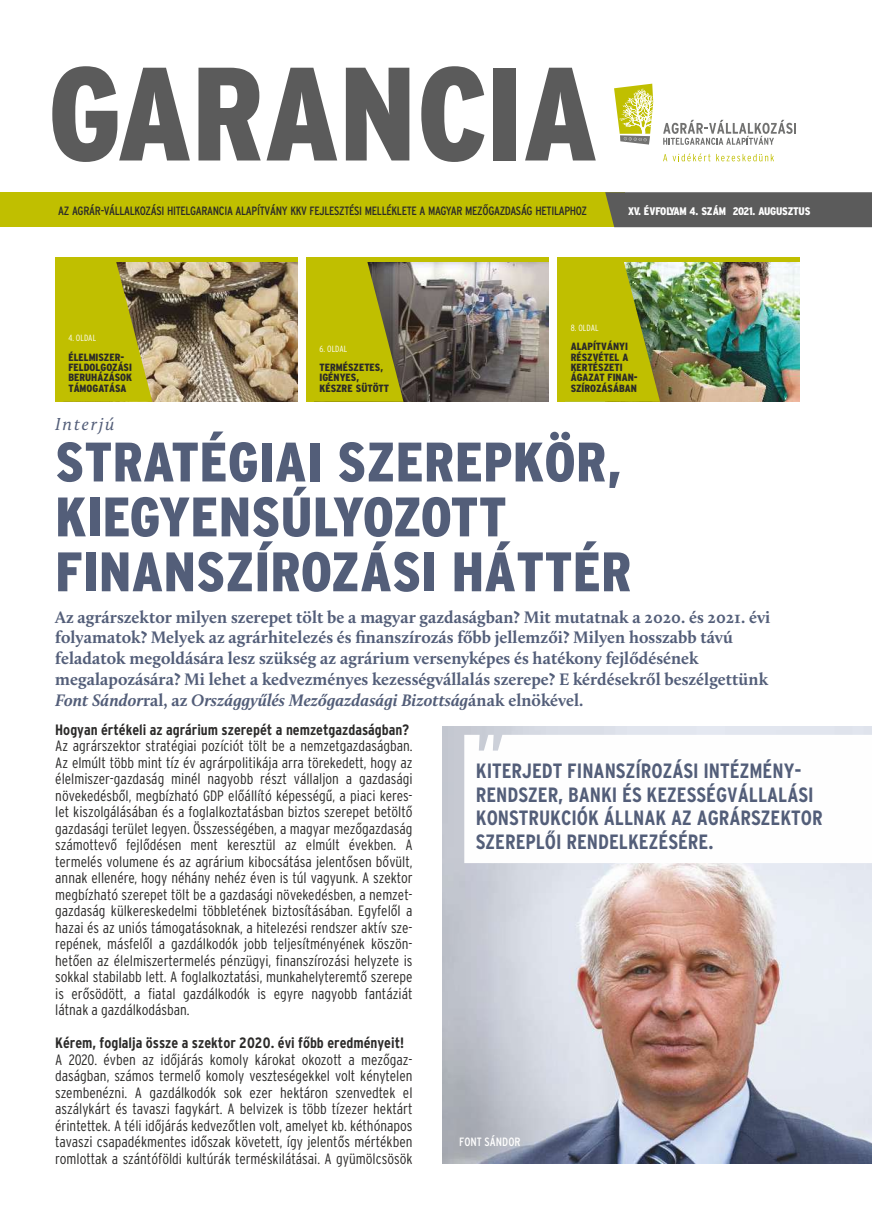
<style>
.page{position:relative;width:872px;height:1212px;background:#fff}
.page>*{position:absolute;margin:0;border:0;box-sizing:border-box;transform-origin:0 0}
.t1{font:132.6px "Interstate Black Condensed HU";letter-spacing:-.005em;color:#5b5b5b}
.t2{font:55.5px/54.9px "Interstate Black Condensed HU";letter-spacing:.005em;color:#535e79}
.t3{font:20.7px/23.4px "Interstate Bold Condensed HU";color:#535e79}
.t4{font:italic 18px "Calluna";letter-spacing:.105em;color:#535e79}
.t5{font:700 17.25px/20.7px "Calluna";color:#535e79}
.t6{font:15px/16.5px "Interstate Light Condensed HU";color:#2b2a29;text-align:justify}
.t7{font:15px "Interstate Bold Condensed HU";color:#2b2a29}
.t8{font:12px "Interstate Regular Condensed HU";letter-spacing:-.025em;color:#2b2a29}
.t9{font:12px "Interstate Regular Condensed HU";color:#fefefe}
.t10{font:10.95px "Interstate Black Condensed HU";letter-spacing:-.02em;color:#fefefe}
.t11{font:10.5px/10.4px "Interstate Black Condensed HU";color:#2b2a29}
.t12{font:9px "Interstate Light Condensed HU";color:#fefefe}
.s1{font-style:italic}
</style>
<div class="page">
<div style="left:0;top:192px;width:624px;height:35px;background:#c0bf00"></div>
<div style="left:605px;top:192px;width:267px;height:35px;background:#5b5b5b"></div>
<svg style="left:663px;top:120px;width:133px;height:25px"></svg>
<svg style="left:614px;top:84px;width:39px;height:61px"></svg>
<svg style="left:663px;top:153px;width:47px;height:8px"></svg>
<svg style="left:716px;top:154px;width:58px;height:7px"></svg>
<svg style="left:152px;top:257px;width:145px;height:6px"></svg>
<img style="left:152px;top:263px;width:145px;height:139px">
<svg style="left:55px;top:257px;width:97px;height:145px;background:#b4b010"></svg>
<svg style="left:403px;top:257px;width:145px;height:6px"></svg>
<div style="left:557px;top:257px;width:242px;height:145px;background:#c0bf00"></div>
<img style="left:660px;top:263px;width:139px;height:139px">
<svg style="left:565px;top:262px;width:95px;height:140px"></svg>
<img style="left:403px;top:263px;width:145px;height:139px">
<svg style="left:306px;top:257px;width:97px;height:145px;background:#aead0f"></svg>
<img style="left:442px;top:726px;width:430px;height:437px">
<svg style="left:464px;top:735px;width:408px;height:128px"></svg>
<h1 class="t1" style="left:48px;top:54px;width:551px">GARANCIA</h1>
<p class="t8" style="left:58px;top:205px;width:530px">AZ AGRÁR-VÁLLALKOZÁSI HITELGARANCIA ALAPÍTVÁNY KKV FEJLESZTÉSI MELLÉKLETE A MAGYAR MEZŐGAZDASÁG HETILAPHOZ</p>
<p class="t10" style="left:628px;top:207px;width:184px">XV. ÉVFOLYAM 4. SZÁM 2021. AUGUSZTUS</p>
<p class="t12" style="left:68px;top:334px;width:29px">4. OLDAL</p>
<p class="t11" style="left:68px;top:352px;width:65px">ÉLELMISZER-<br>FELDOLGOZÁSI<br>BERUHÁZÁSOK<br>TÁMOGATÁSA</p>
<p class="t12" style="left:319px;top:345px;width:29px">6. OLDAL</p>
<p class="t11" style="left:319px;top:363px;width:71px">TERMÉSZETES,<br>IGÉNYES,<br>KÉSZRE SÜTÖTT</p>
<p class="t12" style="left:570px;top:324px;width:30px">8. OLDAL</p>
<p class="t11" style="left:570px;top:342px;width:68px">ALAPÍTVÁNYI<br>RÉSZVÉTEL A<br>KERTÉSZETI<br>ÁGAZAT FINAN-<br>SZÍROZÁSÁBAN</p>
<p class="t4" style="left:55px;top:416px;width:61px">Interjú</p>
<h2 class="t2" style="left:55px;top:437px;width:578px">STRATÉGIAI SZEREPKÖR,<br>KIEGYENSÚLYOZOTT<br>FINANSZÍROZÁSI HÁTTÉR</h2>
<p class="t5" style="left:55px;top:608px;width:716px">Az agrárszektor milyen szerepet tölt be a magyar gazdaságban? Mit mutatnak a 2020. és 2021. évi folyamatok? Melyek az agrárhitelezés és finanszírozás főbb jellemzői? Milyen hosszabb távú feladatok megoldására lesz szükség az agrárium versenyképes és hatékony fejlődésének megalapozására? Mi lehet a kedvezményes kezességvállalás szerepe? E kérdésekről beszélgettünk <span class="s1">Font Sándor</span>ral, az <span class="s1">Országgyűlés Mezőgazdasági Bizottság</span>ának elnökével.</p>
<p class="t7" style="left:55px;top:724px;width:355px">Hogyan értékeli az agrárium szerepét a nemzetgazdaságban?</p>
<p class="t6" style="left:55px;top:738px;width:359px">Az agrárszektor stratégiai pozíciót tölt be a nemzetgazdaságban.<br>Az elmúlt több mint tíz év agrárpolitikája arra törekedett, hogy az élelmiszer-gazdaság minél nagyobb részt vállaljon a gazdasági növekedésből, megbízható GDP előállító képességű, a piaci keres&shy;let kiszolgálásában és a foglalkoztatásban biztos szerepet betöltő gazdasági terület legyen. Összességében, a magyar mezőgazdaság számottevő fejlődésen ment keresztül az elmúlt években. A termelés volumene és az agrárium kibocsátása jelentősen bővült, annak ellenére, hogy néhány nehéz éven is túl vagyunk. A szektor megbízható szerepet tölt be a gazdasági növekedésben, a nemzet&shy;gazdaság külkereskedelmi többletének biztosításában. Egyfelől a hazai és az uniós támogatásoknak, a hitelezési rendszer aktív sze&shy;repének, másfelől a gazdálkodók jobb teljesítményének köszön&shy;hetően az élelmiszertermelés pénzügyi, finanszírozási helyzete is sokkal stabilabb lett. A foglalkoztatási, munkahelyteremtő szerepe is erősödött, a fiatal gazdálkodók is egyre nagyobb fantáziát látnak a gazdálkodásban.</p>
<p class="t7" style="left:55px;top:1037px;width:350px">Kérem, foglalja össze a szektor 2020. évi főbb eredményeit!</p>
<p class="t6" style="left:55px;top:1052px;width:359px">A 2020. évben az időjárás komoly károkat okozott a mezőgaz&shy;daságban, számos termelő komoly veszteségekkel volt kénytelen szembenézni. A gazdálkodók sok ezer hektáron szenvedtek el aszálykárt és tavaszi fagykárt. A belvizek is több tízezer hektárt érintettek. A téli időjárás kedvezőtlen volt, amelyet kb. kéthónapos tavaszi csapadékmentes időszak követett, így jelentős mértékben romlottak a szántóföldi kultúrák terméskilátásai. A gyümölcsösök</p>
<h3 class="t3" style="left:476px;top:761px;width:348px">KITERJEDT FINANSZÍROZÁSI INTÉZMÉNY-RENDSZER, BANKI ÉS KEZESSÉGVÁLLALÁSI KONSTRUKCIÓK ÁLLNAK AZ AGRÁRSZEKTOR SZEREPLŐI RENDELKEZÉSÉRE.</h3>
<p class="t9" style="left:459px;top:1136px;width:63px">FONT SÁNDOR</p>
</div>
